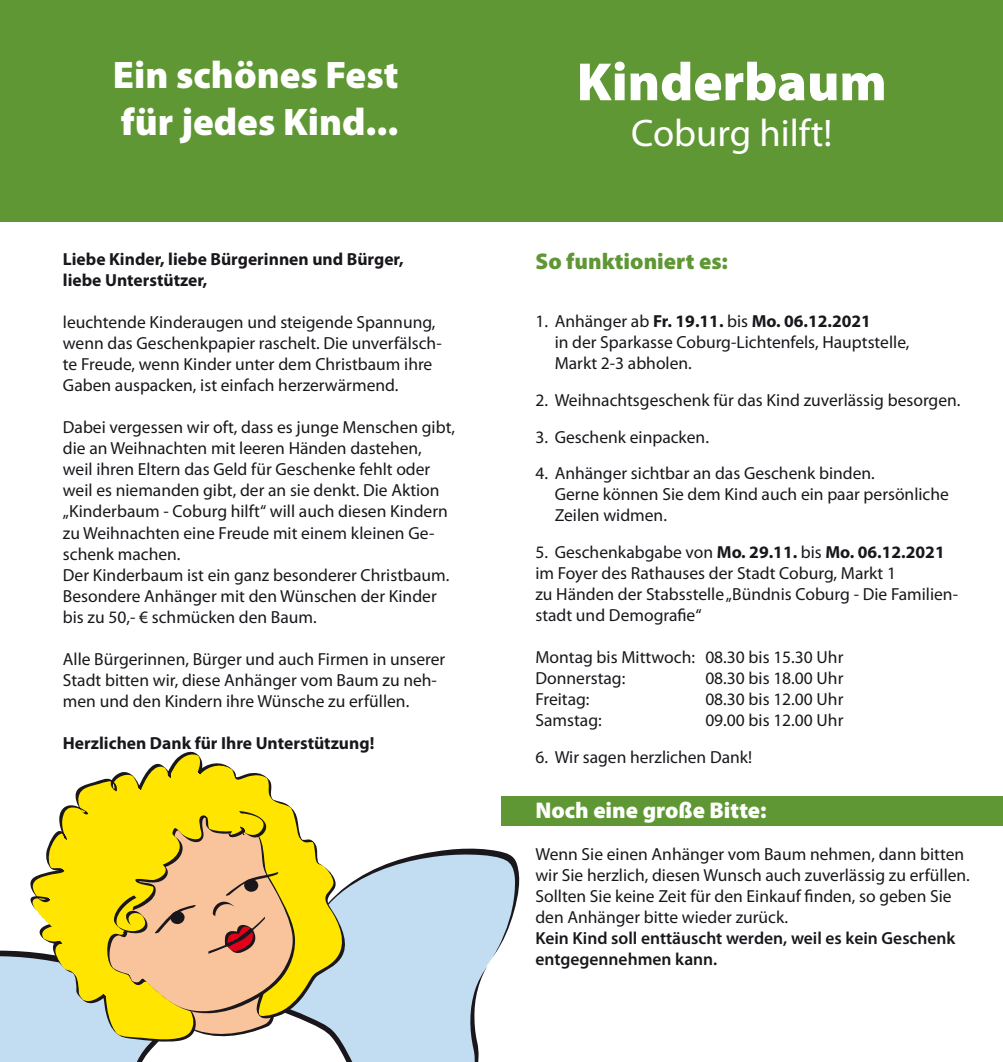
<style>
.page{position:relative;width:1003px;height:1062px;background:#fff}
.page>*{position:absolute;margin:0;border:0;box-sizing:border-box;transform-origin:0 0}
.t1{font:900 54.25px "Myriad Pro";color:#fff}
.t2{font:900 38.5px/46.2px "Myriad Pro";color:#fff}
.t3{font:38.5px "Myriad Pro";color:#fff}
.t4{font:900 22.75px "Myriad Pro";color:#fff}
.t5{font:900 22.75px "Myriad Pro";color:#609735}
.t6{font:17.5px/21px "Myriad Pro";color:#1a171c}
.t7{font:700 17.5px/21px "Myriad Pro";color:#1a171c}
.t8{font:600 17.5px/21px "Myriad Pro";color:#1a171c}
.s1{font-weight:700}
</style>
<div class="page">
<div style="left:0;top:950px;width:51px;height:112px;background:#c2ddf2"></div>
<svg style="left:28px;top:751px;width:258px;height:291px"></svg>
<svg style="left:51px;top:804px;width:469px;height:258px"></svg>
<div style="left:244px;top:878px;width:14px;height:14px;background:#1a171c;border-radius:50%"></div>
<div style="left:0;top:0;width:1002px;height:222px;background:#609735"></div>
<div style="left:501px;top:796px;width:501px;height:30px;background:#609735"></div>
<h2 class="t2" style="left:113px;top:51px;width:287px">Ein schönes Fest für jedes Kind...</h2>
<p class="t7" style="left:63px;top:248px;width:342px">Liebe Kinder, liebe Bürgerinnen und Bürger, liebe Unterstützer,</p>
<p class="t6" style="left:63px;top:312px;width:380px">leuchtende Kinderaugen und steigende Spannung, wenn das Geschenkpapier raschelt. Die unverfälsch&shy;te Freude, wenn Kinder unter dem Christbaum ihre Gaben auspacken, ist einfach herzerwärmend.</p>
<p class="t6" style="left:63px;top:417px;width:393px">Dabei vergessen wir oft, dass es junge Menschen gibt, die an Weihnachten mit leeren Händen dastehen, weil ihren Eltern das Geld für Geschenke fehlt oder weil es niemanden gibt, der an sie denkt. Die Aktion „Kinderbaum - Coburg hilft“ will auch diesen Kindern zu Weihnachten eine Freude mit einem kleinen Ge&shy;schenk machen.<br>Der Kinderbaum ist ein ganz besonderer Christbaum.<br>Besondere Anhänger mit den Wünschen der Kinder bis zu 50,- € schmücken den Baum.</p>
<p class="t6" style="left:63px;top:648px;width:384px">Alle Bürgerinnen, Bürger und auch Firmen in unserer<br>Stadt bitten wir, diese Anhänger vom Baum zu neh&shy;men und den Kindern ihre Wünsche zu erfüllen.</p>
<p class="t7" style="left:63px;top:731px;width:313px">Herzlichen Dank für Ihre Unterstützung!</p>
<h1 class="t1" style="left:576px;top:46px;width:311px">Kinderbaum</h1>
<h2 class="t3" style="left:631px;top:110px;width:202px">Coburg hilft!</h2>
<h3 class="t5" style="left:535px;top:246px;width:194px">So funktioniert es:</h3>
<p class="t6" style="left:554px;top:310px;width:356px;text-indent:-19px">1. Anhänger ab <span class="s1">Fr. 19.11.</span> bis <span class="s1">Mo. 06.12.2021<br></span>in der Sparkasse Coburg-Lichtenfels, Hauptstelle,<br>Markt 2-3 abholen.</p>
<p class="t6" style="left:535px;top:389px;width:426px">2. Weihnachtsgeschenk für das Kind zuverlässig besorgen.</p>
<p class="t6" style="left:535px;top:426px;width:175px">3. Geschenk einpacken.</p>
<p class="t6" style="left:554px;top:462px;width:395px;text-indent:-19px">4. Anhänger sichtbar an das Geschenk binden.<br>Gerne können Sie dem Kind auch ein paar persönliche<br>Zeilen widmen.</p>
<p class="t6" style="left:535px;top:541px;width:424px">5. Geschenkabgabe von <span class="s1">Mo. 29.11.</span> bis <span class="s1">Mo. 06.12.2021 </span>im Foyer des Rathauses der Stadt Coburg, Markt 1<br>zu Händen der Stabsstelle „Bündnis Coburg - Die Familien&shy;stadt und Demografie“</p>
<p class="t6" style="left:535px;top:646px;width:309px">Montag bis Mittwoch: 08.30 bis 15.30 Uhr<br>Donnerstag:</p>
<p class="t6" style="left:705px;top:667px;width:139px">08.30 bis 18.00 Uhr</p>
<p class="t6" style="left:535px;top:688px;width:56px">Freitag:</p>
<p class="t6" style="left:705px;top:688px;width:139px">08.30 bis 12.00 Uhr</p>
<p class="t6" style="left:535px;top:709px;width:68px">Samstag:</p>
<p class="t6" style="left:705px;top:709px;width:139px">09.00 bis 12.00 Uhr</p>
<p class="t6" style="left:535px;top:746px;width:218px">6. Wir sagen herzlichen Dank!</p>
<h3 class="t4" style="left:535px;top:795px;width:233px">Noch eine große Bitte:</h3>
<p class="t6" style="left:535px;top:843px;width:436px">Wenn Sie einen Anhänger vom Baum nehmen, dann bitten wir Sie herzlich, diesen Wunsch auch zuverlässig zu erfüllen.<br>Sollten Sie keine Zeit für den Einkauf finden, so geben Sie den Anhänger bitte wieder zurück.</p>
<p class="t8" style="left:535px;top:927px;width:421px">Kein Kind soll enttäuscht werden, weil es kein Geschenk entgegennehmen kann.</p>
</div>
